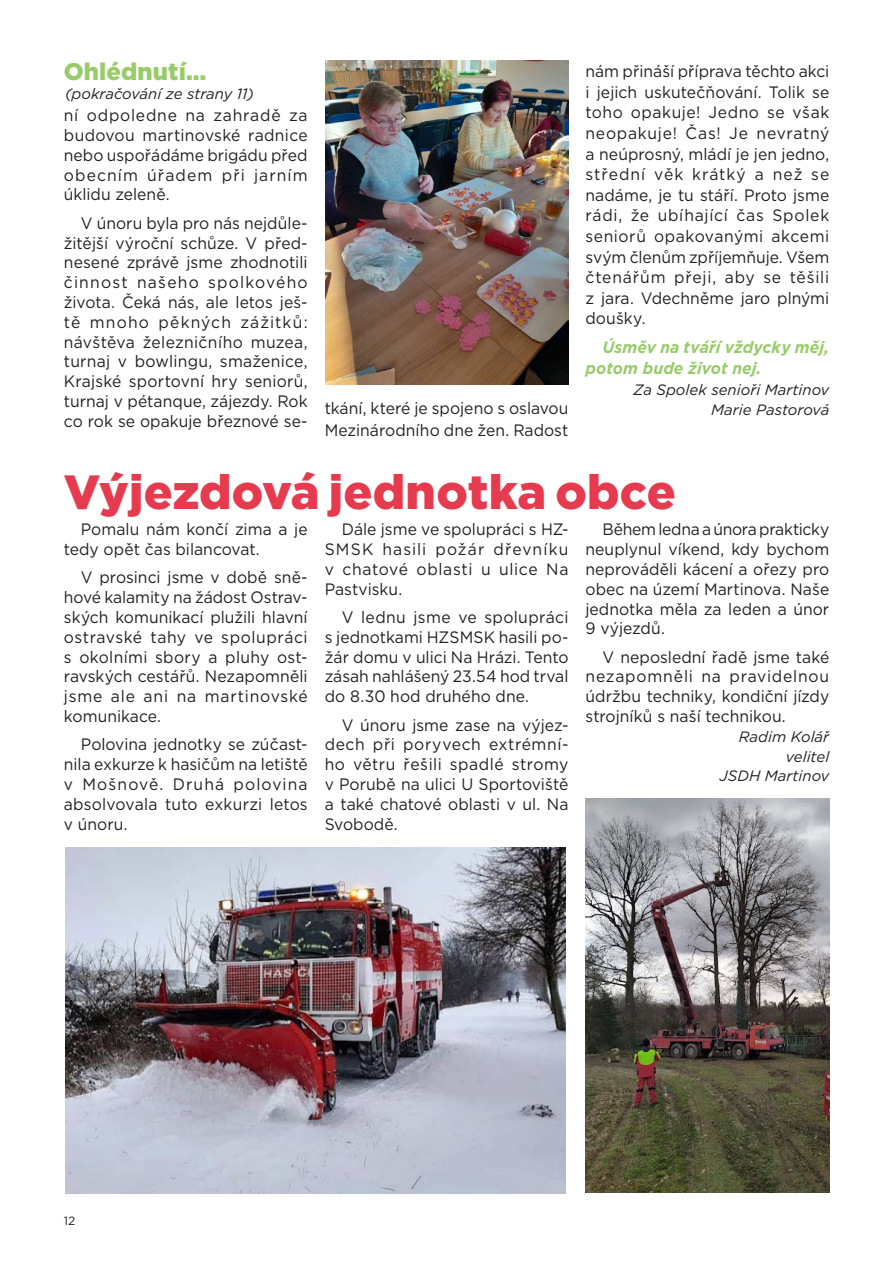
<style>
.page{position:relative;width:893px;height:1263px;background:#fff}
.page>*{position:absolute;margin:0;border:0;box-sizing:border-box;transform-origin:0 0}
.t1{font:900 48px "Gotham";letter-spacing:.005em;color:#e63b4f}
.t2{font:900 24px "Gotham";letter-spacing:.005em;color:#97cc69}
.t3{font:16.5px/19.8px "Gotham";letter-spacing:.005em;color:#231f20;text-align:justify;scale:.95 1}
.t4{font:italic 700 16.5px/20.5px "Gotham";letter-spacing:.005em;color:#97cc69;scale:.95 1}
.t5{font:italic 15px/19.8px "Gotham";color:#231f20;text-align:right}
.t6{font:12px "Gotham";color:#231f20}
</style>
<div class="page">
<img style="left:325px;top:60px;width:243px;height:325px">
<img style="left:585px;top:798px;width:244px;height:394px">
<img style="left:66px;top:847px;width:499px;height:347px">
<h2 class="t2" style="left:64px;top:55px;width:144px">Ohlédnutí…</h2>
<p class="t5" style="left:65px;top:84px;width:191px">(pokračování ze strany 11)</p>
<p class="t3" style="left:64px;top:105px;width:258px">ní odpoledne na zahradě za budovou martinovské radnice nebo uspořádáme brigádu před obecním úřadem při jarním úklidu zeleně.</p>
<p class="t3" style="left:64px;top:213px;width:258px;text-indent:17px">V únoru byla pro nás nejdůle&shy;žitější výroční schůze. V před&shy;nesené zprávě jsme zhodnotili činnost našeho spolkového života. Čeká nás, ale letos ješ&shy;tě mnoho pěkných zážitků: návštěva železničního muzea, turnaj v bowlingu, smaženice, Krajské sportovní hry seniorů, turnaj v pétanque, zájezdy. Rok co rok se opakuje březnové se-</p>
<p class="t3" style="left:325px;top:396px;width:258px;line-height:22.4px">tkání, které je spojeno s oslavou<br>Mezinárodního dne žen. Radost</p>
<p class="t3" style="left:585px;top:61px;width:258px;line-height:20.5px">nám přináší příprava těchto akci i jejich uskutečňování. Tolik se toho opakuje! Jedno se však neopakuje! Čas! Je nevratný a neúprosný, mládí je jen jedno, střední věk krátký a než se nadáme, je tu stáří. Proto jsme rádi, že ubíhající čas Spolek seniorů opakovanými akcemi svým členům zpříjemňuje. Všem čtenářům přeji, aby se těšili z jara. Vdechněme jaro plnými doušky.</p>
<p class="t4" style="left:585px;top:337px;width:258px;text-indent:17px">Úsměv na tváří vždycky měj, potom bude život nej.</p>
<p class="t5" style="left:633px;top:379px;width:197px;line-height:20.5px">Za Spolek senioři Martinov<br>Marie Pastorová</p>
<h1 class="t1" style="left:64px;top:459px;width:613px">Výjezdová jednotka obce</h1>
<p class="t3" style="left:64px;top:519px;width:258px;text-indent:17px">Pomalu nám končí zima a je tedy opět čas bilancovat.</p>
<p class="t3" style="left:64px;top:567px;width:258px;text-indent:17px">V prosinci jsme v době sně&shy;hové kalamity na žádost Ostrav&shy;ských komunikací plužili hlavní ostravské tahy ve spolupráci s okolními sbory a pluhy ost&shy;ravských cestářů. Nezapomněli jsme ale ani na martinovské komunikace.</p>
<p class="t3" style="left:64px;top:734px;width:258px;text-indent:17px">Polovina jednotky se zúčast&shy;nila exkurze k hasičům na letiště v Mošnově. Druhá polovina absolvovala tuto exkurzi letos v únoru.</p>
<p class="t3" style="left:325px;top:519px;width:258px;text-indent:17px">Dále jsme ve spolupráci s HZ-SMSK hasili požár dřevníku v chatové oblasti u ulice Na Pastvisku.</p>
<p class="t3" style="left:325px;top:607px;width:258px;text-indent:17px">V lednu jsme ve spolupráci s jednotkami HZSMSK hasili po&shy;žár domu v ulici Na Hrázi. Tento zásah nahlášený 23.54 hod trval do 8.30 hod druhého dne.</p>
<p class="t3" style="left:325px;top:714px;width:258px;text-indent:17px">V únoru jsme zase na výjez&shy;dech při poryvech extrémní&shy;ho větru řešili spadlé stromy v Porubě na ulici U Sportoviště a také chatové oblasti v ul. Na Svobodě.</p>
<p class="t3" style="left:585px;top:519px;width:258px;text-indent:17px">Během ledna a února prakticky neuplynul víkend, kdy bychom neprováděli kácení a ořezy pro obec na území Martinova. Naše jednotka měla za leden a únor 9 výjezdů.</p>
<p class="t3" style="left:585px;top:646px;width:258px;text-indent:17px">V neposlední řadě jsme také nezapomněli na pravidelnou údržbu techniky, kondiční jízdy strojníků s naší technikou.</p>
<p class="t5" style="left:719px;top:726px;width:111px">Radim Kolář velitel<br>JSDH Martinov</p>
<p class="t6" style="left:64px;top:1213px;width:13px">12</p>
</div>
